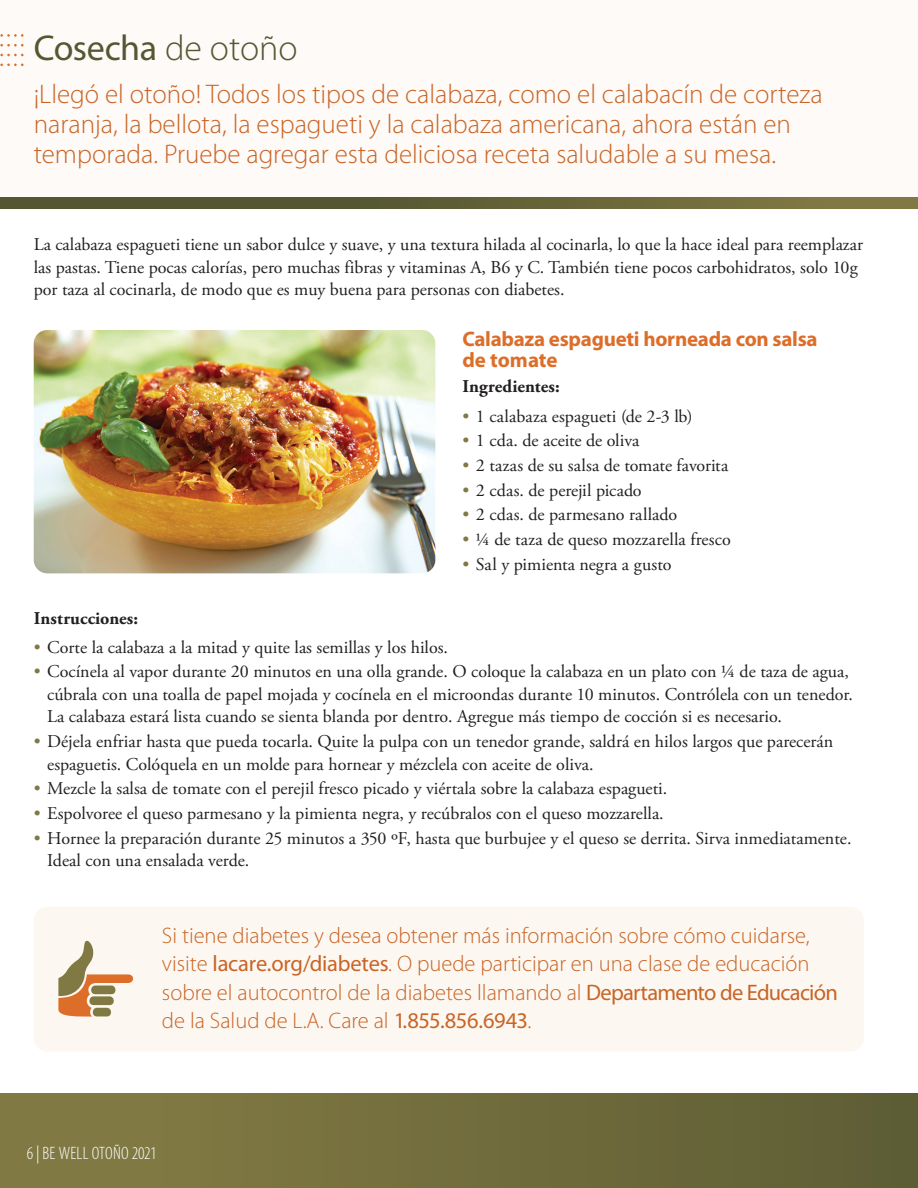
<style>
.page{position:relative;width:918px;height:1188px;background:#fff}
.page>*{position:absolute;margin:0;border:0;box-sizing:border-box;transform-origin:0 0}
.t1{font:36px "Myriad Pro";letter-spacing:-.015em;color:#555733}
.t2{font:300 27px/30px "Myriad Pro";color:#c96426}
.t3{font:300 22.5px/28.5px "Myriad Pro";color:#c96426}
.t4{font:700 21px/21px "Myriad Pro";letter-spacing:-.015em;color:#dd6e2a}
.t5{font:18px/22.5px "Adobe Garamond Pro";color:#231f20}
.t6{font:700 18px "Adobe Garamond Pro";letter-spacing:.005em;color:#231f20}
.t7{font:300 condensed 18px "Myriad Pro";letter-spacing:.015em;color:#fff}
.s1{font-weight:300}
.s2{color:#807943}
.s3{font-weight:400}
</style>
<div class="page">
<div style="left:0;top:0;width:918px;height:202px;background:#fdfaf7"></div>
<div style="left:34px;top:907px;width:830px;height:144px;background:#fcf8f1;border-radius:14px"></div>
<svg style="left:0;top:198px;width:918px;height:11px;background:#646238"></svg>
<img style="left:34px;top:330px;width:401px;height:243px">
<svg style="left:58px;top:940px;width:76px;height:77px"></svg>
<div style="left:0;top:1093px;width:918px;height:95px;background:linear-gradient(to right,#857d45,#5e5d35)"></div>
<svg style="left:0;top:64px;width:24px;height:2px"></svg>
<svg style="left:0;top:34px;width:24px;height:3px"></svg>
<svg style="left:0;top:44px;width:24px;height:3px"></svg>
<svg style="left:0;top:54px;width:24px;height:2px"></svg>
<h2 class="t1" style="left:34px;top:26px;width:265px">Cosecha <span class="s1">de otoño</span></h2>
<p class="t2" style="left:34px;top:80px;width:790px">¡Llegó el otoño! Todos los tipos de calabaza, como el calabacín de corteza naranja, la bellota, la espagueti y la calabaza americana, ahora están en temporada. Pruebe agregar esta deliciosa receta saludable a su mesa.</p>
<p class="t5" style="left:34px;top:234px;width:831px">La calabaza espagueti tiene un sabor dulce y suave, y una textura hilada al cocinarla, lo que la hace ideal para reemplazar las pastas. Tiene pocas calorías, pero muchas fibras y vitaminas A, B6 y C. También tiene pocos carbohidratos, solo 10g por taza al cocinarla, de modo que es muy buena para personas con diabetes.</p>
<h3 class="t4" style="left:462px;top:327px;width:357px">Calabaza espagueti horneada con salsa de tomate</h3>
<h4 class="t6" style="left:462px;top:376px;width:99px">Ingredientes:</h4>
<p class="t5" style="left:462px;top:405px;width:232px"><span class="s2">•</span> 1 calabaza espagueti (de 2-3 lb)</p>
<p class="t5" style="left:462px;top:430px;width:179px"><span class="s2">•</span> 1 cda. de aceite de oliva</p>
<p class="t5" style="left:462px;top:455px;width:267px"><span class="s2">•</span> 2 tazas de su salsa de tomate favorita</p>
<p class="t5" style="left:462px;top:479px;width:181px"><span class="s2">•</span> 2 cdas. de perejil picado</p>
<p class="t5" style="left:462px;top:504px;width:216px"><span class="s2">•</span> 2 cdas. de parmesano rallado</p>
<p class="t5" style="left:462px;top:529px;width:270px"><span class="s2">•</span> ¼ de taza de queso mozzarella fresco</p>
<p class="t5" style="left:462px;top:553px;width:211px"><span class="s2">•</span> Sal y pimienta negra a gusto</p>
<h4 class="t6" style="left:34px;top:607px;width:106px">Instrucciones:</h4>
<p class="t5" style="left:34px;top:636px;width:416px"><span class="s2">•</span> Corte la calabaza a la mitad y quite las semillas y los hilos.</p>
<p class="t5" style="left:47px;top:661px;width:807px;text-indent:-14px"><span class="s2">•</span> Cocínela al vapor durante 20 minutos en una olla grande. O coloque la calabaza en un plato con ¼ de taza de agua, cúbrala con una toalla de papel mojada y cocínela en el microondas durante 10 minutos. Contrólela con un tenedor.<br>La calabaza estará lista cuando se sienta blanda por dentro. Agregue más tiempo de cocción si es necesario.</p>
<p class="t5" style="left:47px;top:731px;width:788px;text-indent:-14px"><span class="s2">•</span> Déjela enfriar hasta que pueda tocarla. Quite la pulpa con un tenedor grande, saldrá en hilos largos que parecerán espaguetis. Colóquela en un molde para hornear y mézclela con aceite de oliva.</p>
<p class="t5" style="left:34px;top:778px;width:635px"><span class="s2">•</span> Mezcle la salsa de tomate con el perejil fresco picado y viértala sobre la calabaza espagueti.</p>
<p class="t5" style="left:34px;top:803px;width:632px"><span class="s2">•</span> Espolvoree el queso parmesano y la pimienta negra, y recúbralos con el queso mozzarella.</p>
<p class="t5" style="left:47px;top:827px;width:806px;text-indent:-14px"><span class="s2">•</span> Hornee la preparación durante 25 minutos a 350 ºF, hasta que burbujee y el queso se derrita. Sirva inmediatamente.<br>Ideal con una ensalada verde.</p>
<p class="t3" style="left:162px;top:921px;width:677px">Si tiene diabetes y desea obtener más información sobre cómo cuidarse, visite <span class="s3">lacare.org/diabetes</span>. O puede participar en una clase de educación sobre el autocontrol de la diabetes llamando al <span class="s3">Departamento de Educación </span>de la Salud de L.A. Care al <span class="s3">1.855.856.6943</span>.</p>
<p class="t7" style="left:27px;top:1144px;width:131px">6 | BE WELL OTOÑO 2021</p>
</div>
